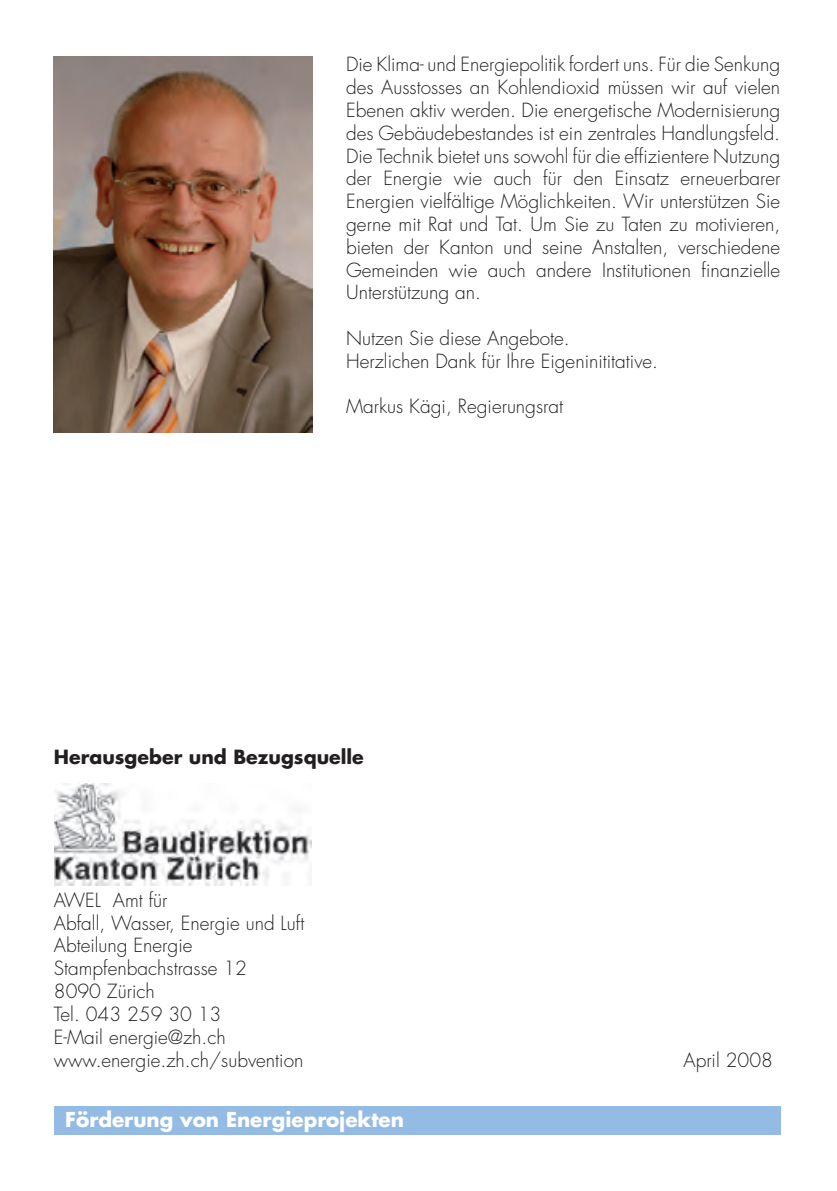
<style>
.page{position:relative;width:837px;height:1191px;background:#fff}
.page>*{position:absolute;margin:0;border:0;box-sizing:border-box;transform-origin:0 0}
.t1{font:700 20px "Futura";color:#fff}
.t2{font:300 19px/22.8px "Futura";color:#231f20}
.t3{font:700 19px "Futura";color:#231f20}
</style>
<div class="page">
<img style="left:54px;top:57px;width:258px;height:376px">
<img style="left:54px;top:784px;width:257px;height:102px">
<hr style="left:836px;top:0;width:1px;height:510px;background:#d1d2d4">
<hr style="left:836px;top:511px;width:1px;height:680px;background:#007ec5">
<div style="left:54px;top:1106px;width:726px;height:28px;background:#94bbe3"></div>
<p class="t2" style="left:346px;top:53px;width:435px;text-align:justify">Die Klima- und Energiepolitik fordert uns. Für die Senkung des Ausstosses an Kohlendioxid müssen wir auf vielen Ebenen aktiv werden. Die energetische Modernisierung des Gebäudebestandes ist ein zentrales Handlungsfeld.<br>Die Technik bietet uns sowohl für die effizientere Nutzung der Energie wie auch für den Einsatz erneuerbarer Energien vielfältige Möglichkeiten. Wir unterstützen Sie gerne mit Rat und Tat. Um Sie zu Taten zu motivieren, bieten der Kanton und seine Anstalten, verschiedene Gemeinden wie auch andere Institutionen finanzielle Unterstützung an.</p>
<p class="t2" style="left:346px;top:327px;width:313px">Nutzen Sie diese Angebote.<br>Herzlichen Dank für Ihre Eigeninititative.</p>
<p class="t2" style="left:346px;top:395px;width:218px">Markus Kägi, Regierungsrat</p>
<p class="t3" style="left:54px;top:743px;width:311px">Herausgeber und Bezugsquelle</p>
<p class="t2" style="left:54px;top:888px;width:252px">AWEL Amt für<br>Abfall, Wasser, Energie und Luft<br>Abteilung Energie<br>Stampfenbachstrasse 12<br>8090 Zürich<br>Tel. 043 259 30 13<br>E-Mail energie@zh.ch www.energie.zh.ch/subvention</p>
<p class="t1" style="left:65px;top:1105px;width:340px">Förderung von Energieprojekten</p>
<p class="t2" style="left:683px;top:1048px;width:91px">April 2008</p>
</div>
